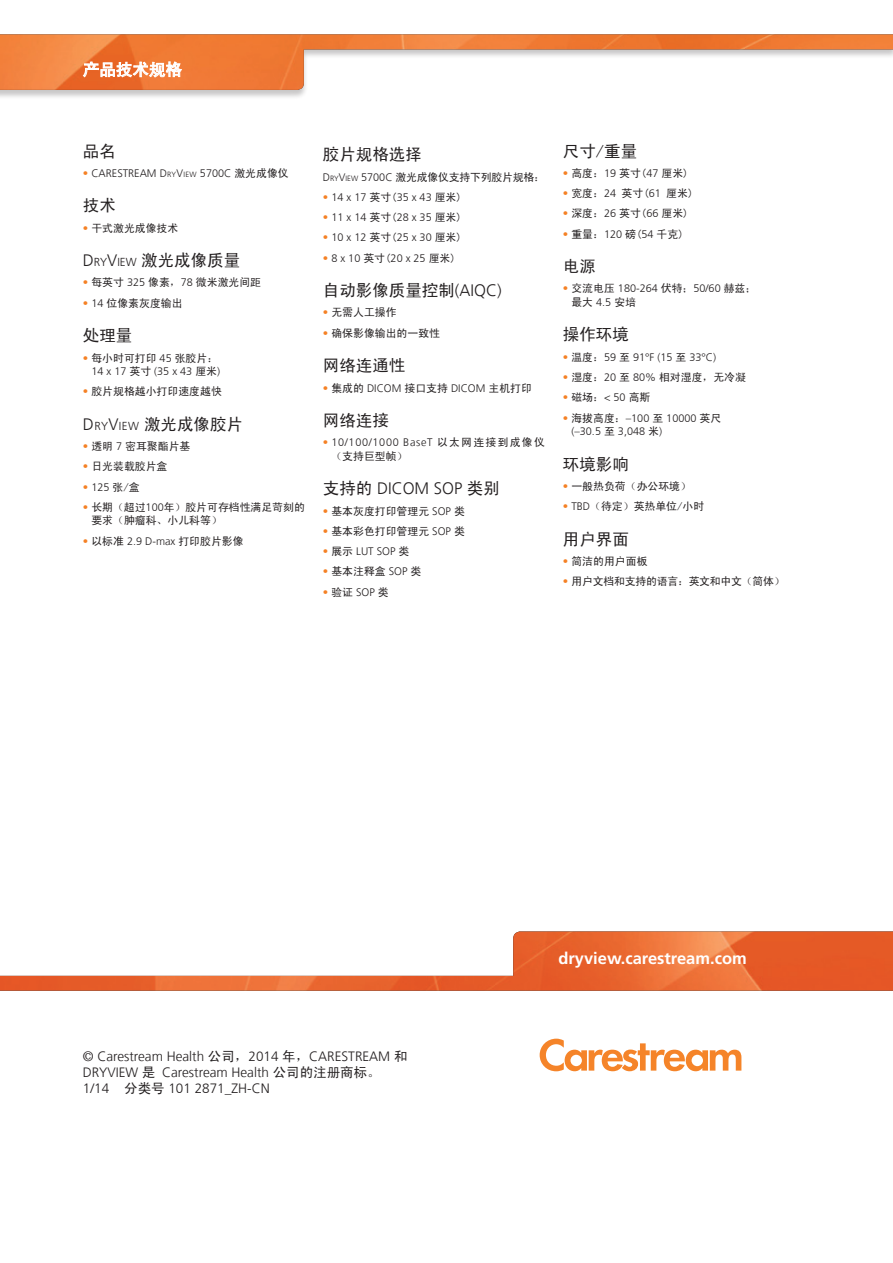
<style>
.page{position:relative;width:893px;height:1263px;background:#fff}
.page>*{position:absolute;margin:0;border:0;box-sizing:border-box;transform-origin:0 0}
.t1{font:16.5px "Sim Hei";color:#231f20}
.t2{font:700 16.5px "Frutiger";color:#fff}
.t3{font:300 16.5px "Frutiger 45";color:#231f20}
.t4{font:16.5px "Sim Hei";color:#fff}
.t5{font:300 13.5px/16.2px "Frutiger 45";color:#231f20}
.t6{font:10.8px/13.5px "Sim Hei";color:#231f20}
.t7{font:300 10.8px/13.5px "Frutiger 45";color:#231f20}
.t8{font:10.8px "Sim Hei";letter-spacing:-.02em;color:#231f20}
.t9{font:300 10.8px "Frutiger 45";letter-spacing:.065em;color:#231f20}
.s1{color:#f58125}
.s2{font-family:"Frutiger"}
.s3{font-family:"Frutiger";font-size:7.65px}
.s4{font-family:"Sim Hei";font-weight:400}
.s5{font-family:"Frutiger 45";font-weight:300;color:#f58125}
.s6{font-family:"Frutiger 45";font-weight:300}
.s7{font-family:"Frutiger 45";font-weight:300;font-size:11.55px}
.s8{font-family:"Frutiger 45";font-weight:300;font-size:7.65px}
</style>
<div class="page">
<div style="left:0;top:34px;width:893px;height:66px;background:#231f20;opacity:.25"></div>
<img style="left:0;top:34px;width:893px;height:56px">
<svg style="left:83px;top:61px;width:99px;height:17px"></svg>
<img style="left:0;top:931px;width:893px;height:60px">
<svg style="left:540px;top:1039px;width:201px;height:32px"></svg>
<h1 class="t4" style="left:83px;top:61px;width:101px">产品技术规格</h1>
<h1 class="t1" style="left:83px;top:143px;width:35px">品名</h1>
<p class="t7" style="left:83px;top:166px;width:207px"><span class="s1">•</span> CARESTREAM <span class="s2">D</span><span class="s3">RY</span><span class="s2">V</span><span class="s3">IEW</span> 5700C <span class="s4">激光成像仪</span></p>
<h1 class="t1" style="left:83px;top:197px;width:35px">技术</h1>
<p class="t6" style="left:83px;top:221px;width:97px"><span class="s5">•</span> 干式激光成像技术</p>
<h1 class="t1" style="left:83px;top:252px;width:159px"><span class="s6">D</span><span class="s7">RY</span><span class="s6">V</span><span class="s7">IEW</span> 激光成像质量</h1>
<p class="t6" style="left:83px;top:276px;width:180px"><span class="s5">•</span> 每英寸 <span class="s6">325</span> 像素，<span class="s6">78</span> 微米激光间距</p>
<p class="t6" style="left:83px;top:296px;width:101px"><span class="s5">•</span> <span class="s6">14</span> 位像素灰度输出</p>
<h1 class="t1" style="left:83px;top:327px;width:51px">处理量</h1>
<p class="t6" style="left:83px;top:351px;width:137px"><span class="s5">•</span> 每小时可打印 <span class="s6">45</span> 张胶片：</p>
<p class="t7" style="left:91px;top:364px;width:130px">14 x 17 <span class="s4">英寸</span> (35 x 43 <span class="s4">厘米</span>)</p>
<p class="t6" style="left:83px;top:385px;width:140px"><span class="s5">•</span> 胶片规格越小打印速度越快</p>
<h1 class="t1" style="left:83px;top:416px;width:162px"><span class="s6">D</span><span class="s7">RY</span><span class="s6">V</span><span class="s7">IEW</span> 激光成像胶片</h1>
<p class="t6" style="left:83px;top:439px;width:109px"><span class="s5">•</span> 透明 <span class="s6">7</span> 密耳聚酯片基</p>
<p class="t6" style="left:83px;top:460px;width:86px"><span class="s5">•</span> 日光装载胶片盒</p>
<p class="t7" style="left:83px;top:480px;width:58px"><span class="s1">•</span> 125 <span class="s4">张/盒</span></p>
<p class="t6" style="left:91px;top:500px;width:215px;text-indent:-8px"><span class="s5">•</span> 长期（超过<span class="s6">100</span>年）胶片可存档性满足苛刻的要求（肿瘤科、小儿科等）</p>
<p class="t6" style="left:83px;top:534px;width:162px"><span class="s5">•</span> 以标准 <span class="s6">2.9 D-max</span> 打印胶片影像</p>
<h1 class="t1" style="left:323px;top:146px;width:100px">胶片规格选择</h1>
<p class="t8" style="left:323px;top:171px;width:223px"><span class="s6">D</span><span class="s8">RY</span><span class="s6">V</span><span class="s8">IEW</span> <span class="s6">5700C</span> 激光成像仪支持下列胶片规格：</p>
<p class="t7" style="left:323px;top:190px;width:141px"><span class="s1">•</span> 14 x 17 <span class="s4">英寸(</span>35 x 43 <span class="s4">厘米)</span></p>
<p class="t7" style="left:323px;top:211px;width:141px"><span class="s1">•</span> 11 x 14 <span class="s4">英寸(</span>28 x 35 <span class="s4">厘米)</span></p>
<p class="t7" style="left:323px;top:231px;width:141px"><span class="s1">•</span> 10 x 12 <span class="s4">英寸(</span>25 x 30 <span class="s4">厘米)</span></p>
<p class="t7" style="left:323px;top:251px;width:134px"><span class="s1">•</span> 8 x 10 <span class="s4">英寸(</span>20 x 25 <span class="s4">厘米)</span></p>
<h1 class="t1" style="left:323px;top:282px;width:180px">自动影像质量控制<span class="s6">(AIQC)</span></h1>
<p class="t6" style="left:323px;top:306px;width:75px"><span class="s5">•</span> 无需人工操作</p>
<p class="t6" style="left:323px;top:326px;width:119px"><span class="s5">•</span> 确保影像输出的一致性</p>
<h1 class="t1" style="left:323px;top:357px;width:84px">网络连通性</h1>
<p class="t6" style="left:323px;top:381px;width:211px"><span class="s5">•</span> 集成的 <span class="s6">DICOM</span> 接口支持 <span class="s6">DICOM</span> 主机打印</p>
<h1 class="t1" style="left:323px;top:412px;width:67px">网络连接</h1>
<p class="t9" style="left:323px;top:436px;width:223px"><span class="s1">•</span> 10/100/1000 BaseT <span class="s4">以太网连接到成像仪</span></p>
<p class="t6" style="left:331px;top:449px;width:78px">（支持巨型帧）</p>
<h1 class="t3" style="left:323px;top:479px;width:178px"><span class="s4">支持的</span> DICOM SOP <span class="s4">类别</span></h1>
<p class="t6" style="left:323px;top:504px;width:143px"><span class="s5">•</span> 基本灰度打印管理元 <span class="s6">SOP</span> 类</p>
<p class="t6" style="left:323px;top:524px;width:143px"><span class="s5">•</span> 基本彩色打印管理元 <span class="s6">SOP</span> 类</p>
<p class="t7" style="left:323px;top:544px;width:88px"><span class="s1">•</span> <span class="s4">展示</span> LUT SOP <span class="s4">类</span></p>
<p class="t6" style="left:323px;top:565px;width:100px"><span class="s5">•</span> 基本注释盒 <span class="s6">SOP</span> 类</p>
<p class="t6" style="left:323px;top:585px;width:67px"><span class="s5">•</span> 验证 <span class="s6">SOP</span> 类</p>
<h1 class="t1" style="left:563px;top:143px;width:76px">尺寸/重量</h1>
<p class="t6" style="left:563px;top:166px;width:127px"><span class="s5">•</span> 高度：<span class="s6">19</span> 英寸(<span class="s6">47</span> 厘米)</p>
<p class="t6" style="left:563px;top:187px;width:132px"><span class="s5">•</span> 宽度：<span class="s6">24</span> 英寸(<span class="s6">61</span> 厘米)</p>
<p class="t6" style="left:563px;top:207px;width:127px"><span class="s5">•</span> 深度：<span class="s6">26</span> 英寸(<span class="s6">66</span> 厘米)</p>
<p class="t6" style="left:563px;top:227px;width:122px"><span class="s5">•</span> 重量：<span class="s6">120</span> 磅(<span class="s6">54</span> 千克)</p>
<h1 class="t1" style="left:563px;top:258px;width:34px">电源</h1>
<p class="t7" style="left:563px;top:282px;width:195px"><span class="s1">•</span> <span class="s4">交流电压</span> 180-264 <span class="s4">伏特；</span>50/60 <span class="s4">赫兹；</span></p>
<p class="t6" style="left:571px;top:295px;width:66px">最大 <span class="s6">4.5</span> 安培</p>
<h1 class="t1" style="left:563px;top:326px;width:67px">操作环境</h1>
<p class="t7" style="left:563px;top:350px;width:155px"><span class="s1">•</span> <span class="s4">温度：</span>59 <span class="s4">至</span> 91°F (15 <span class="s4">至</span> 33°C)</p>
<p class="t6" style="left:563px;top:370px;width:185px"><span class="s5">•</span> 湿度：<span class="s6">20</span> 至 <span class="s6">80%</span> 相对湿度，无冷凝</p>
<p class="t6" style="left:563px;top:391px;width:89px"><span class="s5">•</span> 磁场：<span class="s6">&lt; 50</span> 高斯</p>
<p class="t7" style="left:571px;top:411px;width:151px;text-indent:-8px"><span class="s1">•</span> <span class="s4">海拔高度：</span>–100 <span class="s4">至</span> 10000 <span class="s4">英尺</span>(–30.5 <span class="s4">至</span> 3,048 <span class="s4">米</span>)</p>
<h1 class="t1" style="left:563px;top:455px;width:67px">环境影响</h1>
<p class="t6" style="left:563px;top:479px;width:130px"><span class="s5">•</span> 一般热负荷（办公环境）</p>
<p class="t6" style="left:563px;top:499px;width:143px"><span class="s5">•</span> <span class="s6">TBD</span>（待定）英热单位/小时</p>
<h1 class="t1" style="left:563px;top:530px;width:67px">用户界面</h1>
<p class="t6" style="left:563px;top:554px;width:86px"><span class="s5">•</span> 简洁的用户面板</p>
<p class="t8" style="left:563px;top:576px;width:223px"><span class="s5">•</span> 用户文档和支持的语言：英文和中文（简体）</p>
<p class="t5" style="left:83px;top:1048px;width:326px">© Carestream Health <span class="s4">公司，</span>2014 <span class="s4">年，</span>CARESTREAM <span class="s4">和<br></span>DRYVIEW <span class="s4">是</span> Carestream Health <span class="s4">公司的注册商标。<br></span>1/14 <span class="s4">分类号</span> 101 2871_ZH-CN</p>
<h1 class="t2" style="left:558px;top:948px;width:190px">dryview.carestream.com</h1>
</div>
